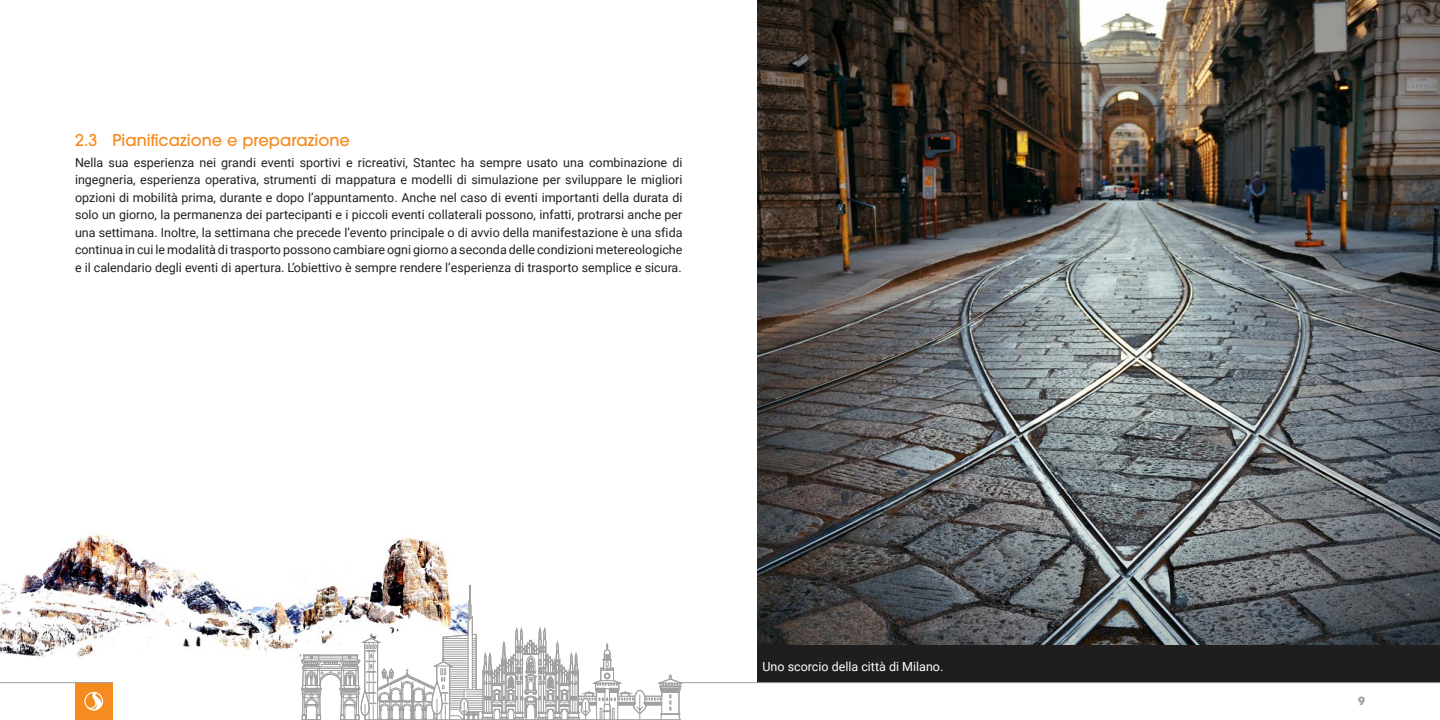
<style>
.page{position:relative;width:1440px;height:720px;background:#fff}
.page>*{position:absolute;margin:0;border:0;box-sizing:border-box;transform-origin:0 0}
.Heading_Style_3{font:500 16.25px "ITC Avant Garde Pro";color:#f68b1f}
.Body{font:12.5px/17.5px "Roboto";color:#231f20;text-align:justify}
.Body-2{font:12.5px "Roboto";color:#fff}
.t1{font:700 11.25px "ITC Avant Garde Pro";color:#a2a09e}
</style>
<div class="page">
<img style="left:758px;top:0;width:682px;height:645px">
<div style="left:758px;top:645px;width:682px;height:38px;background:#201d1e"></div>
<hr style="left:680px;top:682px;width:760px;height:1px;background:#a2a09e">
<img style="left:0;top:533px;width:449px;height:164px">
<svg style="left:301px;top:577px;width:382px;height:143px"></svg>
<div style="left:75px;top:682px;width:37px;height:38px;background:#f68b1f"></div>
<svg style="left:84px;top:691px;width:20px;height:20px"></svg>
<hr style="left:0;top:682px;width:112px;height:1px;background:#a2a09e">
<p class="Heading_Style_3" style="left:75px;top:130px;width:276px">2.3 Pianificazione e preparazione</p>
<p class="Body" style="left:75px;top:153px;width:609px">Nella sua esperienza nei grandi eventi sportivi e ricreativi, Stantec ha sempre usato una combinazione di ingegneria, esperienza operativa, strumenti di mappatura e modelli di simulazione per sviluppare le migliori opzioni di mobilità prima, durante e dopo l’appuntamento. Anche nel caso di eventi importanti della durata di solo un giorno, la permanenza dei partecipanti e i piccoli eventi collaterali possono, infatti, protrarsi anche per una settimana. Inoltre, la settimana che precede l’evento principale o di avvio della manifestazione è una sfida continua in cui le modalità di trasporto possono cambiare ogni giorno a seconda delle condizioni metereologiche e il calendario degli eventi di apertura. L’obiettivo è sempre rendere l’esperienza di trasporto semplice e sicura.</p>
<p class="Body-2" style="left:762px;top:657px;width:182px">Uno scorcio della città di Milano.</p>
<p class="t1" style="left:1358px;top:694px;width:8px">9</p>
</div>
